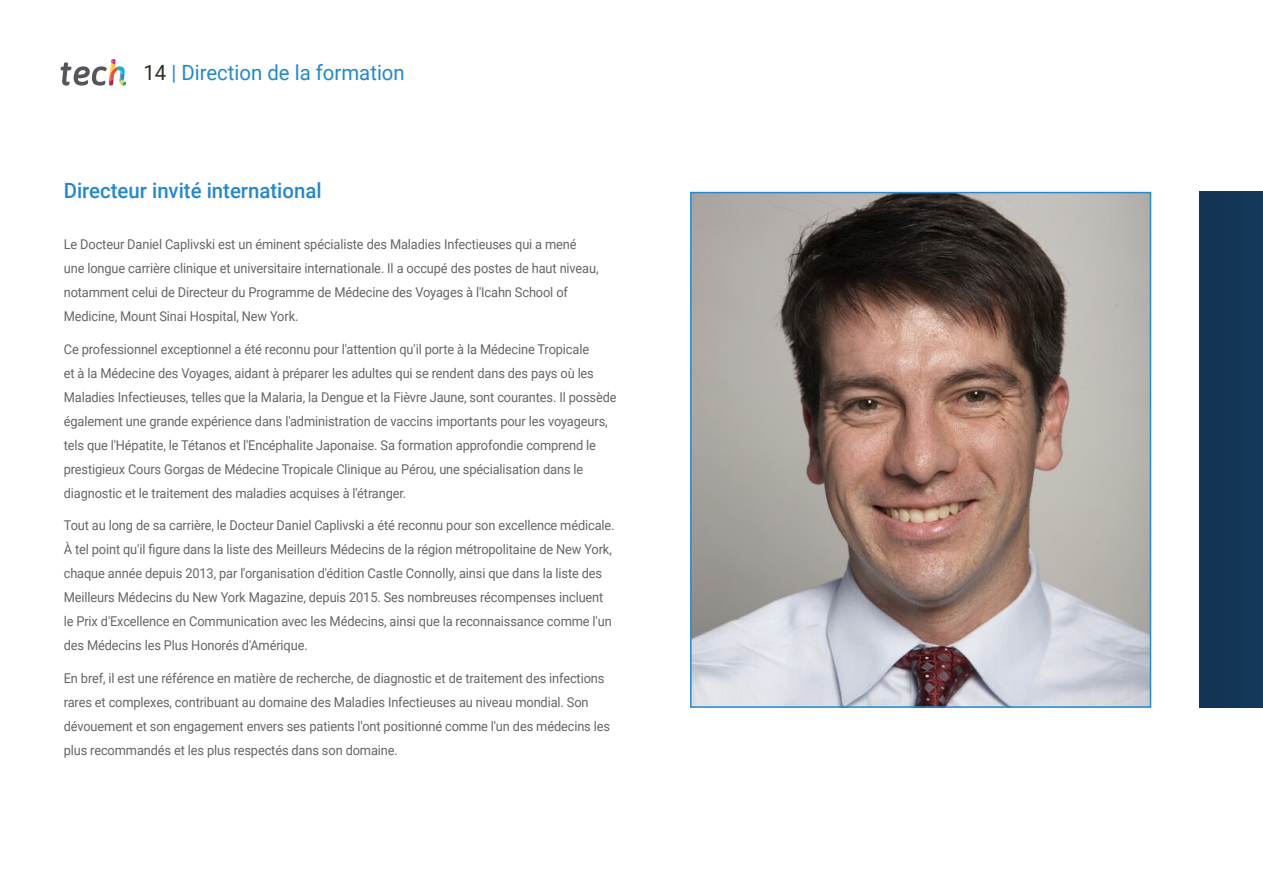
<style>
.page{position:relative;width:1263px;height:893px;background:#fff}
.page>*{position:absolute;margin:0;border:0;box-sizing:border-box;transform-origin:0 0}
.t1{font:500 21px "Roboto";color:#2488c9}
.t2{font:21px "Roboto";color:#2488c9}
.t3{font:13.5px/24px "Roboto";letter-spacing:-.01em;color:#656565;scale:.95 1}
.s1{color:#312e20}
</style>
<div class="page">
<div style="left:1199px;top:192px;width:64px;height:516px;background:#133556"></div>
<img style="left:693px;top:195px;width:455px;height:510px">
<div style="left:690px;top:192px;width:461px;height:516px;border:2px solid #2988c9"></div>
<svg style="left:61px;top:59px;width:65px;height:27px"></svg>
<h1 class="t2" style="left:144px;top:57px;width:263px"><span class="s1">14</span> | Direction de la formation</h1>
<h1 class="t1" style="left:64px;top:176px;width:259px">Directeur invité international</h1>
<p class="t3" style="left:64px;top:232px;width:564px">Le Docteur Daniel Caplivski est un éminent spécialiste des Maladies Infectieuses qui a mené une longue carrière clinique et universitaire internationale. Il a occupé des postes de haut niveau, notamment celui de Directeur du Programme de Médecine des Voyages à l'Icahn School of Medicine, Mount Sinai Hospital, New York.</p>
<p class="t3" style="left:64px;top:336px;width:583px">Ce professionnel exceptionnel a été reconnu pour l'attention qu'il porte à la Médecine Tropicale<br>et à la Médecine des Voyages, aidant à préparer les adultes qui se rendent dans des pays où les Maladies Infectieuses, telles que la Malaria, la Dengue et la Fièvre Jaune, sont courantes. Il possède également une grande expérience dans l'administration de vaccins importants pour les voyageurs, tels que l'Hépatite, le Tétanos et l'Encéphalite Japonaise. Sa formation approfondie comprend le prestigieux Cours Gorgas de Médecine Tropicale Clinique au Pérou, une spécialisation dans le diagnostic et le traitement des maladies acquises à l'étranger.</p>
<p class="t3" style="left:64px;top:513px;width:581px">Tout au long de sa carrière, le Docteur Daniel Caplivski a été reconnu pour son excellence médicale.<br>À tel point qu'il figure dans la liste des Meilleurs Médecins de la région métropolitaine de New York, chaque année depuis 2013, par l'organisation d'édition Castle Connolly, ainsi que dans la liste des Meilleurs Médecins du New York Magazine, depuis 2015. Ses nombreuses récompenses incluent le Prix d'Excellence en Communication avec les Médecins, ainsi que la reconnaissance comme l'un des Médecins les Plus Honorés d'Amérique.</p>
<p class="t3" style="left:64px;top:665px;width:577px">En bref, il est une référence en matière de recherche, de diagnostic et de traitement des infections rares et complexes, contribuant au domaine des Maladies Infectieuses au niveau mondial. Son dévouement et son engagement envers ses patients l'ont positionné comme l'un des médecins les plus recommandés et les plus respectés dans son domaine.</p>
</div>
